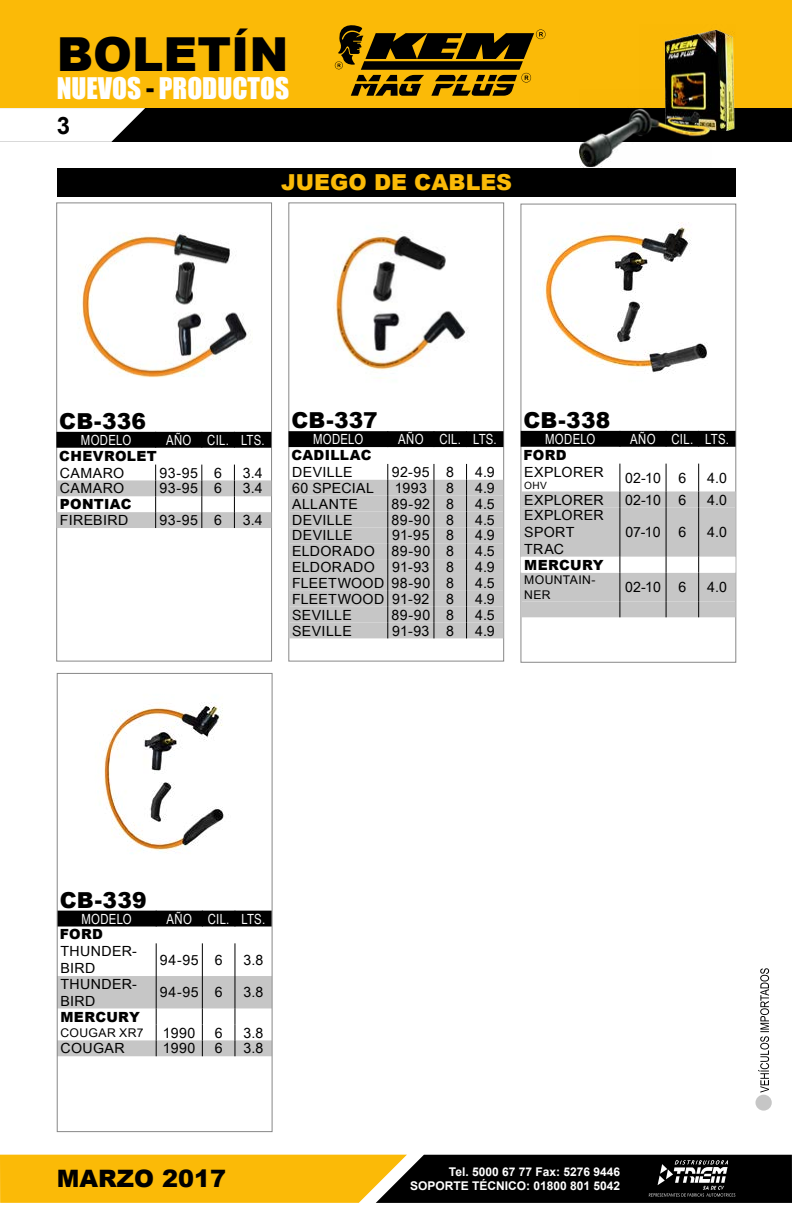
<style>
.page{position:relative;width:792px;height:1224px;background:#fff}
.page>*{position:absolute;margin:0;border:0;box-sizing:border-box;transform-origin:0 0}
.t1{font:900 46.8px "Arial";color:#000}
.t2{font:27.4px "Impact";color:#fff}
.t3{font:900 24px "Arial";color:#000}
.t4{font:700 24px "Arial";color:#000}
.t5{font:900 22px "Arial";letter-spacing:.005em;color:#000}
.t6{font:900 22px "Arial";color:#fbba07}
.t7{font:14px/16.8px "Arial Narrow";letter-spacing:.02em;color:#000;scale:1.24 1}
.t8{font:14px "Arial Narrow";letter-spacing:.02em;color:#fff}
.t9{font:900 14px "Arial";letter-spacing:.025em;color:#000}
.t10{font:700 12px/14.4px "Arial";color:#fff;text-align:right}
.t11{font:12px/14.4px "Arial Narrow";letter-spacing:.025em;color:#000;scale:1.24 1}
.t12{font:10px "Arial Narrow";color:#000;scale:1.24 1}
.s1{color:#000}
</style>
<div class="page">
<svg style="left:758px;top:968px;width:11px;height:125px"></svg>
<div style="left:755px;top:1095px;width:17px;height:16px;background:#c6c6c6;border-radius:50%"></div>
<div style="left:0;top:0;width:792px;height:131px;background:#fbba07"></div>
<div style="left:0;top:108px;width:792px;height:33px;background:#000"></div>
<svg style="left:0;top:108px;width:145px;height:34px;background:#e0e0e0"></svg>
<svg style="left:0;top:1155px;width:792px;height:48px;background:#84650e"></svg>
<img style="left:664px;top:28px;width:71px;height:103px">
<img style="left:579px;top:90px;width:132px;height:78px">
<svg style="left:335px;top:25px;width:211px;height:71px"></svg>
<img style="left:79px;top:232px;width:170px;height:146px">
<div style="left:56px;top:203px;width:216px;height:458px;border:1px solid #878787"></div>
<div style="left:56px;top:432px;width:215px;height:16px;background:#000"></div>
<svg style="left:56px;top:465px;width:215px;height:63px"></svg>
<div style="left:57px;top:168px;width:679px;height:28px;background:#000"></div>
<img style="left:335px;top:231px;width:133px;height:148px">
<div style="left:289px;top:203px;width:215px;height:458px;border:1px solid #878787"></div>
<div style="left:289px;top:431px;width:214px;height:16px;background:#000"></div>
<svg style="left:289px;top:464px;width:214px;height:174px;background:#c8c8c8"></svg>
<img style="left:544px;top:222px;width:164px;height:151px">
<div style="left:521px;top:204px;width:215px;height:459px;border:1px solid #878787"></div>
<div style="left:521px;top:431px;width:215px;height:16px;background:#000"></div>
<svg style="left:521px;top:464px;width:215px;height:153px"></svg>
<div style="left:59px;top:911px;width:211px;height:16px;background:#000"></div>
<hr style="left:156px;top:943px;width:1px;height:33px;background:#000">
<hr style="left:202px;top:943px;width:1px;height:33px;background:#000">
<hr style="left:235px;top:943px;width:1px;height:33px;background:#000">
<svg style="left:59px;top:976px;width:211px;height:80px"></svg>
<img style="left:101px;top:702px;width:123px;height:152px">
<div style="left:57px;top:673px;width:215px;height:459px;border:1px solid #878787"></div>
<h1 class="t1" style="left:57px;top:20px;width:233px">BOLETÍN</h1>
<h2 class="t2" style="left:57px;top:67px;width:234px">NUEVOS <span class="s1">-</span> PRODUCTOS</h2>
<h3 class="t4" style="left:57px;top:108px;width:15px">3</h3>
<h3 class="t6" style="left:281px;top:166px;width:232px">JUEGO DE CABLES</h3>
<h3 class="t5" style="left:59px;top:405px;width:88px">CB-336</h3>
<p class="t8" style="left:81px;top:430px;width:52px">MODELO</p>
<p class="t8" style="left:166px;top:430px;width:100px">AÑO CIL. LTS.</p>
<p class="t9" style="left:59px;top:445px;width:99px">CHEVROLET</p>
<p class="t7" style="left:60px;top:464px;width:53px">CAMARO</p>
<p class="t7" style="left:159px;top:464px;width:52px">93-95 6</p>
<p class="t7" style="left:243px;top:464px;width:17px">3.4</p>
<p class="t7" style="left:60px;top:480px;width:53px">CAMARO</p>
<p class="t7" style="left:159px;top:480px;width:52px">93-95 6</p>
<p class="t7" style="left:243px;top:480px;width:17px">3.4</p>
<p class="t9" style="left:60px;top:494px;width:73px">PONTIAC</p>
<p class="t7" style="left:60px;top:511px;width:57px">FIREBIRD</p>
<p class="t7" style="left:159px;top:511px;width:52px">93-95 6</p>
<p class="t7" style="left:243px;top:511px;width:17px">3.4</p>
<h3 class="t5" style="left:291px;top:405px;width:88px">CB-337</h3>
<p class="t8" style="left:313px;top:429px;width:52px">MODELO</p>
<p class="t8" style="left:398px;top:429px;width:100px">AÑO CIL. LTS.</p>
<p class="t9" style="left:291px;top:445px;width:82px">CADILLAC</p>
<p class="t7" style="left:292px;top:463px;width:50px">DEVILLE</p>
<p class="t7" style="left:392px;top:463px;width:52px">92-95 8</p>
<p class="t7" style="left:475px;top:463px;width:17px">4.9</p>
<p class="t7" style="left:292px;top:479px;width:68px">60 SPECIAL</p>
<p class="t7" style="left:395px;top:479px;width:28px">1993</p>
<p class="t7" style="left:446px;top:479px;width:8px">8</p>
<p class="t7" style="left:475px;top:479px;width:17px">4.9</p>
<p class="t7" style="left:292px;top:495px;width:55px">ALLANTE</p>
<p class="t7" style="left:392px;top:495px;width:52px">89-92 8</p>
<p class="t7" style="left:475px;top:495px;width:17px">4.5</p>
<p class="t7" style="left:292px;top:511px;width:50px">DEVILLE</p>
<p class="t7" style="left:391px;top:511px;width:52px">89-90 8</p>
<p class="t7" style="left:475px;top:511px;width:17px">4.5</p>
<p class="t7" style="left:292px;top:527px;width:50px">DEVILLE</p>
<p class="t7" style="left:392px;top:527px;width:52px">91-95 8</p>
<p class="t7" style="left:475px;top:527px;width:17px">4.9</p>
<p class="t7" style="left:292px;top:542px;width:132px">ELDORADO 89-90 8</p>
<p class="t7" style="left:475px;top:542px;width:17px">4.5</p>
<p class="t7" style="left:292px;top:558px;width:68px">ELDORADO</p>
<p class="t7" style="left:392px;top:558px;width:51px">91-93 8</p>
<p class="t7" style="left:475px;top:558px;width:17px">4.9</p>
<p class="t7" style="left:292px;top:574px;width:132px">FLEETWOOD 98-90 8</p>
<p class="t7" style="left:475px;top:574px;width:17px">4.5</p>
<p class="t7" style="left:292px;top:590px;width:132px">FLEETWOOD 91-92 8</p>
<p class="t7" style="left:475px;top:590px;width:17px">4.9</p>
<p class="t7" style="left:292px;top:606px;width:50px">SEVILLE</p>
<p class="t7" style="left:391px;top:606px;width:52px">89-90 8</p>
<p class="t7" style="left:475px;top:606px;width:17px">4.5</p>
<p class="t7" style="left:292px;top:622px;width:50px">SEVILLE</p>
<p class="t7" style="left:392px;top:622px;width:51px">91-93 8</p>
<p class="t7" style="left:475px;top:622px;width:17px">4.9</p>
<h3 class="t5" style="left:524px;top:404px;width:88px">CB-338</h3>
<p class="t8" style="left:545px;top:429px;width:52px">MODELO</p>
<p class="t8" style="left:630px;top:429px;width:100px">AÑO CIL. LTS.</p>
<p class="t9" style="left:524px;top:444px;width:45px">FORD</p>
<p class="t7" style="left:524px;top:463px;width:66px">EXPLORER</p>
<p class="t12" style="left:524px;top:478px;width:20px">OHV</p>
<p class="t7" style="left:625px;top:469px;width:51px">02-10 6</p>
<p class="t7" style="left:707px;top:469px;width:17px">4.0</p>
<p class="t7" style="left:524px;top:491px;width:66px">EXPLORER</p>
<p class="t7" style="left:625px;top:491px;width:51px">02-10 6</p>
<p class="t7" style="left:707px;top:491px;width:17px">4.0</p>
<p class="t7" style="left:524px;top:507px;width:66px">EXPLORER<br>SPORT<br>TRAC</p>
<p class="t7" style="left:625px;top:523px;width:30px">07-10</p>
<p class="t7" style="left:678px;top:523px;width:8px">6</p>
<p class="t7" style="left:707px;top:523px;width:17px">4.0</p>
<p class="t9" style="left:524px;top:555px;width:81px">MERCURY</p>
<p class="t11" style="left:524px;top:572px;width:59px">MOUNTAIN-<br>NER</p>
<p class="t7" style="left:625px;top:578px;width:51px">02-10 6</p>
<p class="t7" style="left:707px;top:578px;width:17px">4.0</p>
<h3 class="t5" style="left:60px;top:884px;width:88px">CB-339</h3>
<p class="t8" style="left:81px;top:908px;width:52px">MODELO</p>
<p class="t8" style="left:167px;top:908px;width:100px">AÑO CIL. LTS.</p>
<p class="t9" style="left:60px;top:924px;width:45px">FORD</p>
<p class="t7" style="left:60px;top:943px;width:63px">THUNDER-<br>BIRD</p>
<p class="t7" style="left:160px;top:951px;width:52px">94-95 6</p>
<p class="t7" style="left:244px;top:951px;width:17px">3.8</p>
<p class="t7" style="left:60px;top:975px;width:63px">THUNDER-<br>BIRD</p>
<p class="t7" style="left:160px;top:984px;width:52px">94-95 6</p>
<p class="t7" style="left:244px;top:984px;width:17px">3.8</p>
<p class="t9" style="left:60px;top:1006px;width:81px">MERCURY</p>
<p class="t11" style="left:60px;top:1025px;width:68px">COUGAR XR7</p>
<p class="t7" style="left:163px;top:1024px;width:28px">1990</p>
<p class="t7" style="left:215px;top:1024px;width:8px">6</p>
<p class="t7" style="left:244px;top:1024px;width:17px">3.8</p>
<p class="t7" style="left:60px;top:1040px;width:53px">COUGAR</p>
<p class="t7" style="left:163px;top:1040px;width:28px">1990</p>
<p class="t7" style="left:215px;top:1040px;width:8px">6</p>
<p class="t7" style="left:244px;top:1040px;width:17px">3.8</p>
<h3 class="t3" style="left:57px;top:1161px;width:171px">MARZO 2017</h3>
<p class="t10" style="left:410px;top:1165px;width:212px">Tel. 5000 67 77 Fax: 5276 9446<br>SOPORTE TÉCNICO: 01800 801 5042</p>
</div>
